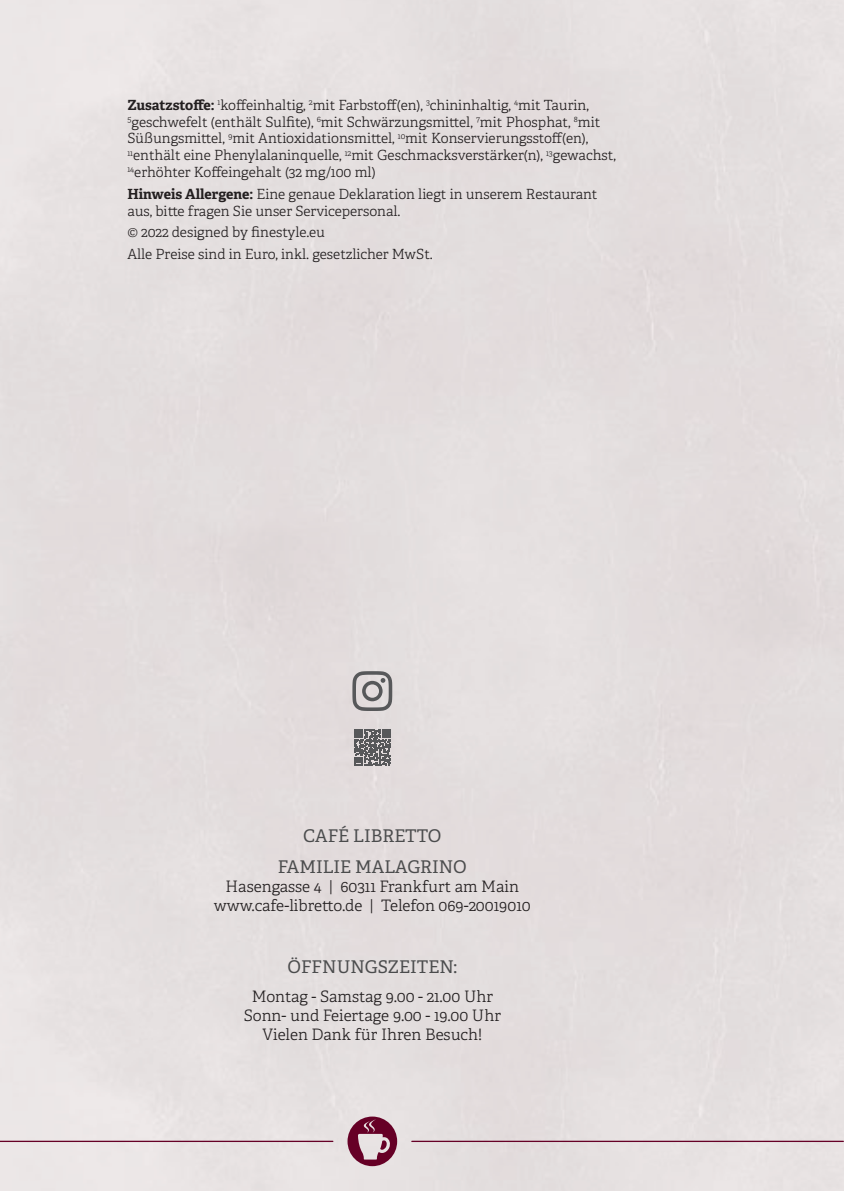
<style>
.page{position:relative;width:844px;height:1191px;background:#fff}
.page>*{position:absolute;margin:0;border:0;box-sizing:border-box;transform-origin:0 0}
.t1{font:17.5px/31px "Adelle PE";color:#4b4c4d;text-align:center}
.t2{font:15.75px/18.9px "Adelle PE Lt";color:#231f20;text-align:center}
.t3{font:14px/16.8px "Adelle PE Lt";color:#231f20}
.s1{font-family:"Adelle PE";font-weight:700}
</style>
<div class="page">
<div style="left:0;top:0;width:843px;height:1191px;background:#e3dede"></div>
<hr style="left:0;top:1140px;width:333px;height:2px;background:#660026">
<hr style="left:412px;top:1140px;width:431px;height:2px;background:#660026">
<svg style="left:347px;top:1116px;width:50px;height:50px"></svg>
<svg style="left:354px;top:729px;width:36px;height:36px"></svg>
<svg style="left:352px;top:671px;width:40px;height:40px"></svg>
<p class="t3" style="left:127px;top:96px;width:490px"><span class="s1">Zusatzstoffe:</span> <sup>1</sup>koffeinhaltig, <sup>2</sup>mit Farbstoff(en), <sup>3</sup>chininhaltig, <sup>4</sup>mit Taurin, <sup>5</sup>geschwefelt (enthält Sulfite), <sup>6</sup>mit Schwärzungsmittel, <sup>7</sup>mit Phosphat, <sup>8</sup>mit Süßungsmittel, <sup>9</sup>mit Antioxidationsmittel, <sup>10</sup>mit Konservierungsstoff(en), <sup>11</sup>enthält eine Phenylalaninquelle, <sup>12</sup>mit Geschmacksverstärker(n), <sup>13</sup>gewachst, <sup>14</sup>erhöhter Koffeingehalt (32 mg/100 ml)</p>
<p class="t3" style="left:127px;top:185px;width:471px"><span class="s1">Hinweis Allergene:</span> Eine genaue Deklaration liegt in unserem Restaurant aus, bitte fragen Sie unser Servicepersonal.</p>
<p class="t3" style="left:127px;top:221px;width:307px;line-height:21.7px">© 2022 designed by finestyle.eu<br>Alle Preise sind in Euro, inkl. gesetzlicher MwSt.</p>
<p class="t1" style="left:278px;top:820px;width:190px">CAFÉ LIBRETTO<br>FAMILIE MALAGRINO</p>
<p class="t2" style="left:214px;top:876px;width:318px">Hasengasse 4 | 60311 Frankfurt am Main www.cafe-libretto.de | Telefon 069-20019010</p>
<p class="t1" style="left:287px;top:950px;width:171px">ÖFFNUNGSZEITEN:</p>
<p class="t2" style="left:244px;top:986px;width:259px">Montag - Samstag 9.00 - 21.00 Uhr<br>Sonn- und Feiertage 9.00 - 19.00 Uhr<br>Vielen Dank für Ihren Besuch!</p>
</div>
